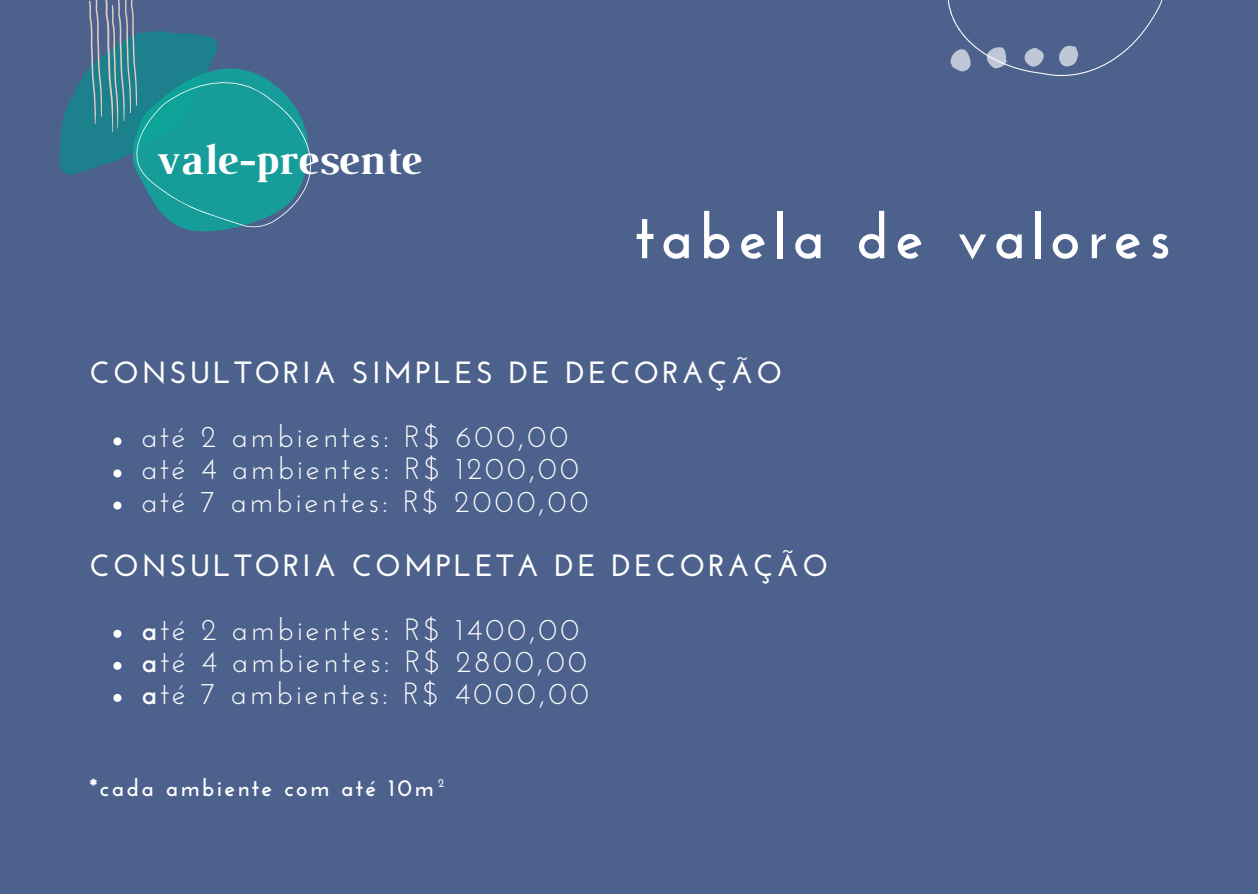
<style>
.page{position:relative;width:1258px;height:894px;background:#fff}
.page>*{position:absolute;margin:0;border:0;box-sizing:border-box;transform-origin:0 0}
.t1{font:700 63px "Josefin Sans";letter-spacing:.1em;color:#fff}
.t2{font:700 43.5px "Luthier";color:#fff}
.t3{font:30.6px "Josefin Sans";letter-spacing:.1em;color:#fff}
.t4{font:700 30.6px "Josefin Sans";letter-spacing:.1em;color:#fff}
.t5{font:700 24px "Josefin Sans";letter-spacing:.1em;color:#fff}
.s1{font-weight:700}
</style>
<div class="page">
<div style="left:0;top:0;width:1258px;height:893px;background:#4c628c"></div>
<svg style="left:59px;top:0;width:252px;height:232px"></svg>
<svg style="left:113px;top:437px;width:8px;height:8px"></svg>
<svg style="left:113px;top:469px;width:8px;height:8px"></svg>
<svg style="left:113px;top:501px;width:8px;height:8px"></svg>
<svg style="left:113px;top:629px;width:8px;height:8px"></svg>
<svg style="left:113px;top:661px;width:8px;height:8px"></svg>
<svg style="left:113px;top:693px;width:8px;height:8px"></svg>
<svg style="left:947px;top:0;width:216px;height:76px"></svg>
<p class="t2" style="left:155px;top:143px;width:266px">vale-presente</p>
<p class="t1" style="left:635px;top:211px;width:537px">tabela de valores</p>
<p class="t4" style="left:89px;top:360px;width:694px">CONSULTORIA SIMPLES DE DECORAÇÃO</p>
<p class="t3" style="left:141px;top:424px;width:428px">até 2 ambientes: R$ 600,00</p>
<p class="t3" style="left:141px;top:456px;width:439px">até 4 ambientes: R$ 1200,00</p>
<p class="t3" style="left:141px;top:488px;width:449px">até 7 ambientes: R$ 2000,00</p>
<p class="t4" style="left:89px;top:552px;width:740px">CONSULTORIA COMPLETA DE DECORAÇÃO</p>
<p class="t3" style="left:141px;top:616px;width:439px"><span class="s1">a</span>té 2 ambientes: R$ 1400,00</p>
<p class="t3" style="left:141px;top:648px;width:447px"><span class="s1">a</span>té 4 ambientes: R$ 2800,00</p>
<p class="t3" style="left:141px;top:680px;width:449px"><span class="s1">a</span>té 7 ambientes: R$ 4000,00</p>
<p class="t5" style="left:89px;top:777px;width:358px">*cada ambiente com até 10m²</p>
</div>
